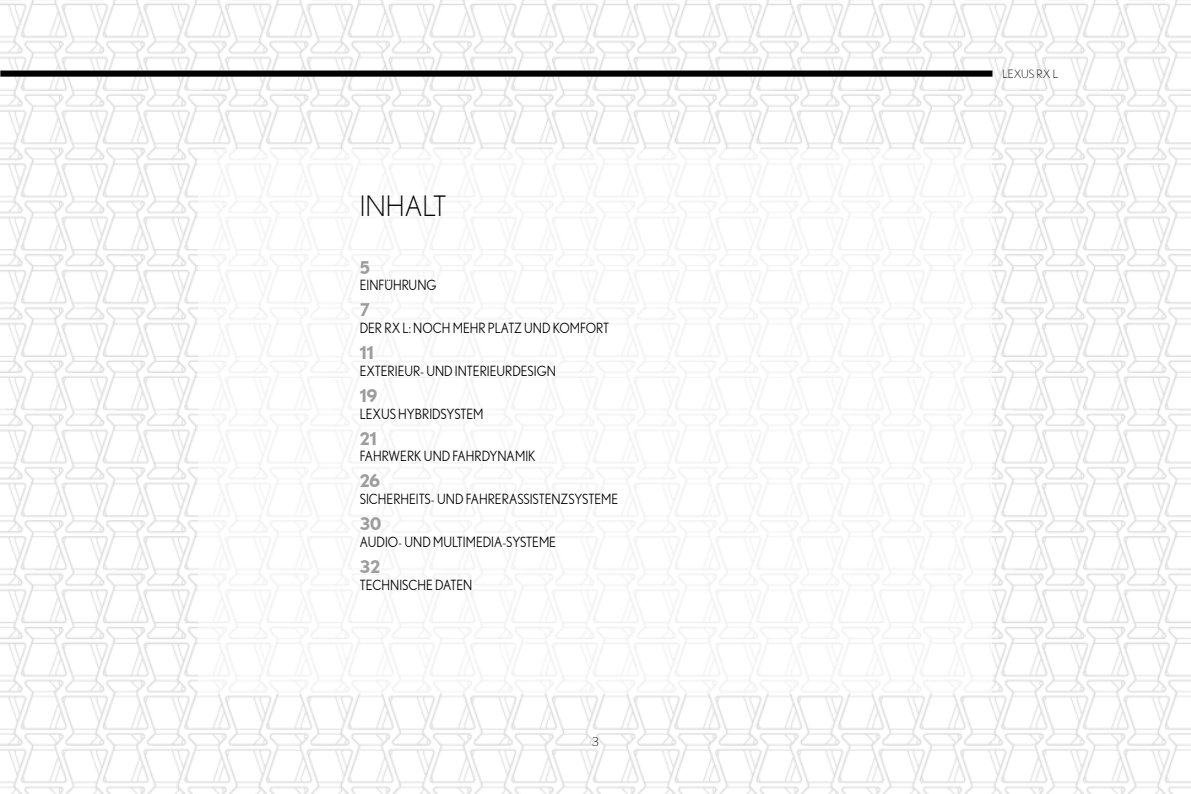
<style>
.page{position:relative;width:1191px;height:794px;background:#fff}
.page>*{position:absolute;margin:0;border:0;box-sizing:border-box;transform-origin:0 0}
.t1{font:300 28px "Nobel WGL";color:#000}
.t2{font:700 17.5px "Nobel WGL";color:#9c9d9d}
.t3{font:14px "Nobel WGL";color:#000;scale:.9 1}
.t4{font:300 12.25px "Nobel WGL";color:#000}
.t5{font:300 11.38px "Nobel WGL";color:#000}
</style>
<div class="page">
<img style="left:0;top:0;width:1191px;height:794px">
<div style="left:198px;top:149px;width:794px;height:544px;background:#fff"></div>
<div style="left:0;top:71px;width:992px;height:6px;background:#000"></div>
<h1 class="t1" style="left:360px;top:187px;width:88px">INHALT</h1>
<p class="t2" style="left:360px;top:254px;width:12px">5</p>
<p class="t3" style="left:360px;top:275px;width:87px">EINFÜHRUNG</p>
<p class="t2" style="left:360px;top:296px;width:12px">7</p>
<p class="t3" style="left:360px;top:318px;width:279px">DER RX L: NOCH MEHR PLATZ UND KOMFORT</p>
<p class="t2" style="left:360px;top:339px;width:15px">11</p>
<p class="t3" style="left:360px;top:361px;width:219px">EXTERIEUR- UND INTERIEURDESIGN</p>
<p class="t2" style="left:360px;top:382px;width:19px">19</p>
<p class="t3" style="left:360px;top:404px;width:139px">LEXUS HYBRIDSYSTEM</p>
<p class="t2" style="left:360px;top:425px;width:19px">21</p>
<p class="t3" style="left:360px;top:446px;width:197px">FAHRWERK UND FAHRDYNAMIK</p>
<p class="t2" style="left:360px;top:468px;width:22px">26</p>
<p class="t3" style="left:360px;top:489px;width:289px">SICHERHEITS- UND FAHRERASSISTENZSYSTEME</p>
<p class="t2" style="left:360px;top:510px;width:23px">30</p>
<p class="t3" style="left:360px;top:532px;width:219px">AUDIO- UND MULTIMEDIA-SYSTEME</p>
<p class="t2" style="left:360px;top:553px;width:22px">32</p>
<p class="t3" style="left:360px;top:575px;width:127px">TECHNISCHE DATEN</p>
<p class="t4" style="left:592px;top:732px;width:8px">3</p>
<p class="t5" style="left:1002px;top:66px;width:57px">LEXUS RX L</p>
</div>
